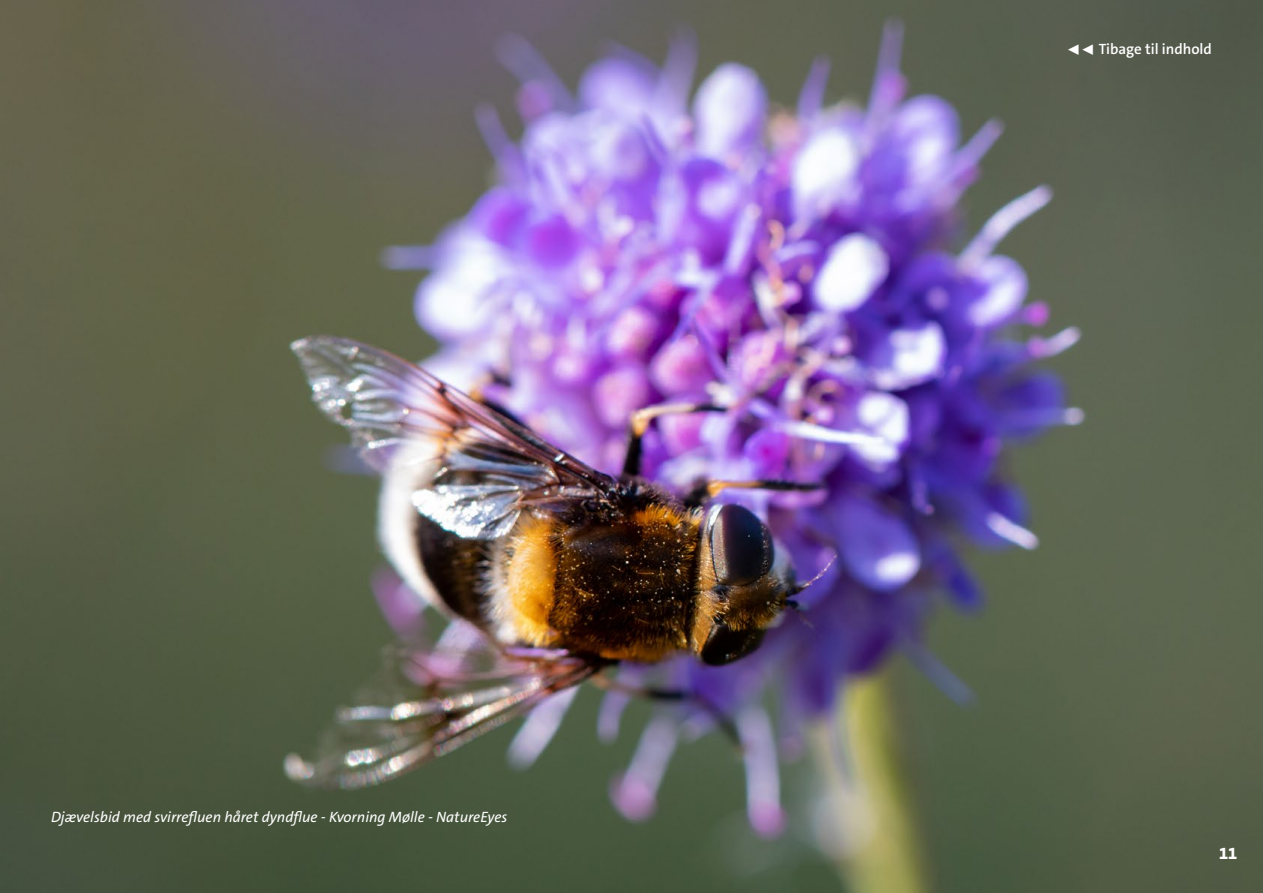
<style>
.page{position:relative;width:1263px;height:893px;background:#fff}
.page>*{position:absolute;margin:0;border:0;box-sizing:border-box;transform-origin:0 0}
.Mellemrubrikker_-_in{font:800 16.5px "The Sans C5";color:#fff}
.Billedtekster_-_P{font:italic 15px "The Sans C5";color:#fff}
.Brødtekst_-_P{font:600 15px "The Sans C5";color:#fff}
</style>
<div class="page">
<img style="left:0;top:0;width:1263px;height:893px">
<p class="Billedtekster_-_P" style="left:51px;top:807px;width:458px">Djævelsbid med svirrefluen håret dyndflue - Kvorning Mølle - NatureEyes</p>
<p class="Brødtekst_-_P" style="left:1067px;top:39px;width:146px">◀◀ Tibage til indhold</p>
<p class="Mellemrubrikker_-_in" style="left:1219px;top:842px;width:20px">11</p>
</div>
